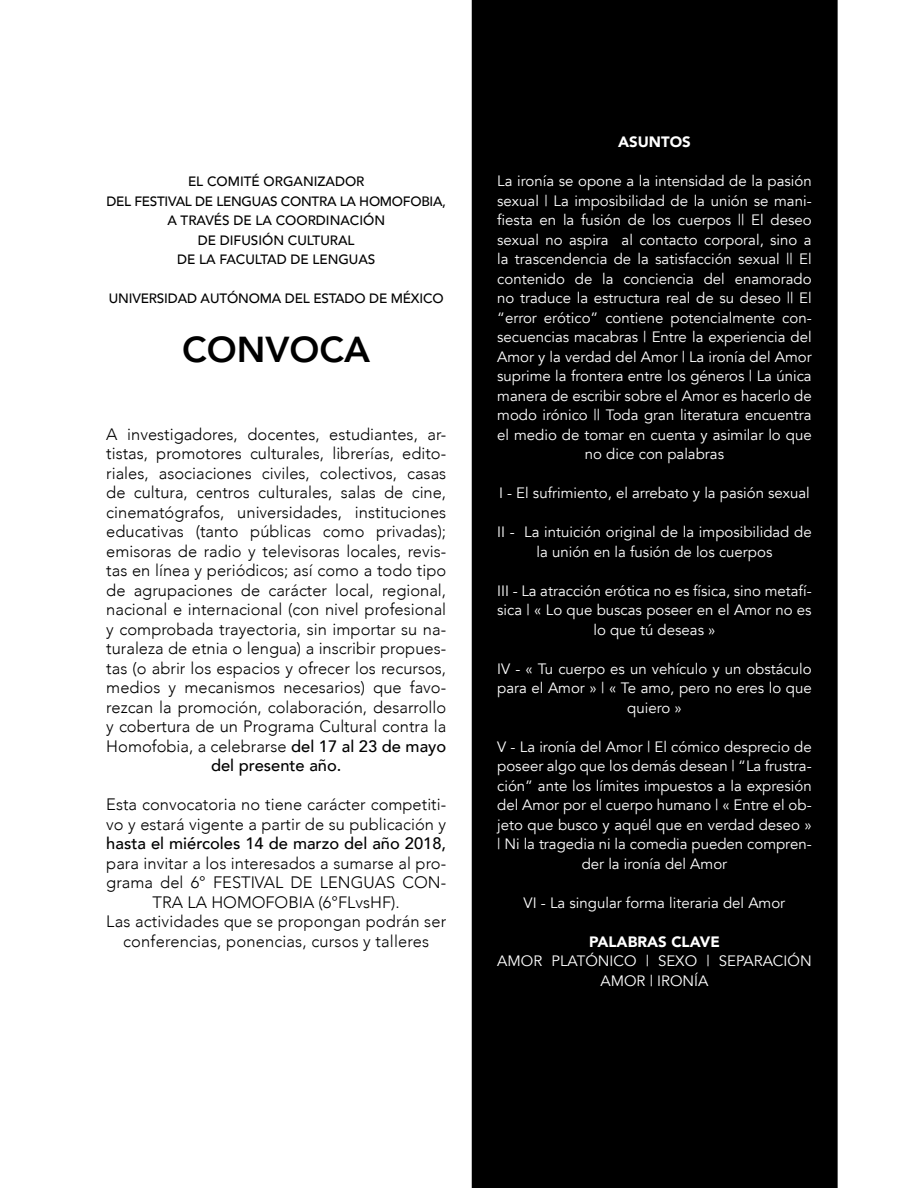
<style>
.page{position:relative;width:918px;height:1188px;background:#fff}
.page>*{position:absolute;margin:0;border:0;box-sizing:border-box;transform-origin:0 0}
.t1{font:800 36px "Avenir";color:#000}
.t2{font:300 16.5px/19.5px "Avenir";color:#000;text-align:center}
.t3{font:500 16.5px "Avenir";color:#000}
.t4{font:15px/19.5px "Avenir";color:#fff;text-align:center}
.t5{font:900 15px "Avenir";color:#fff}
.t6{font:500 13.5px/19.5px "Avenir";letter-spacing:-.01em;color:#000;text-align:center}
.s1{font-weight:500}
</style>
<div class="page">
<div style="left:472px;top:0;width:366px;height:1188px;background:#000"></div>
<p class="t6" style="left:107px;top:171px;width:341px">EL COMITÉ ORGANIZADOR<br>DEL FESTIVAL DE LENGUAS CONTRA LA HOMOFOBIA,<br>A TRAVÉS DE LA COORDINACIÓN<br>DE DIFUSIÓN CULTURAL<br>DE LA FACULTAD DE LENGUAS</p>
<p class="t6" style="left:109px;top:288px;width:337px">UNIVERSIDAD AUTÓNOMA DEL ESTADO DE MÉXICO</p>
<h1 class="t1" style="left:182px;top:321px;width:189px">CONVOCA</h1>
<p class="t2" style="left:106px;top:424px;width:341px">A investigadores, docentes, estudiantes, ar&shy;tistas, promotores culturales, librerías, edito&shy;riales, asociaciones civiles, colectivos, casas de cultura, centros culturales, salas de cine, cinematógrafos, universidades, instituciones educativas (tanto públicas como privadas); emisoras de radio y televisoras locales, revis&shy;tas en línea y periódicos; así como a todo tipo de agrupaciones de carácter local, regional, nacional e internacional (con nivel profesional y comprobada trayectoria, sin importar su na&shy;turaleza de etnia o lengua) a inscribir propues&shy;tas (o abrir los espacios y ofrecer los recursos, medios y mecanismos necesarios) que favo&shy;rezcan la promoción, colaboración, desarrollo y cobertura de un Programa Cultural contra la Homofobia, a celebrarse <span class="s1">del 17 al 23 de mayo del presente año.</span></p>
<p class="t2" style="left:106px;top:795px;width:341px;text-align:left">Esta convocatoria no tiene carácter competiti&shy;vo y estará vigente a partir de su publicación y</p>
<p class="t3" style="left:106px;top:829px;width:341px">hasta el miércoles 14 de marzo del año 2018,</p>
<p class="t2" style="left:106px;top:853px;width:341px">para invitar a los interesados a sumarse al pro&shy;grama del 6° FESTIVAL DE LENGUAS CON-TRA LA HOMOFOBIA (6°FLvsHF).<br>Las actividades que se propongan podrán ser conferencias, ponencias, cursos y talleres</p>
<p class="t5" style="left:618px;top:129px;width:74px">ASUNTOS</p>
<p class="t4" style="left:497px;top:171px;width:316px">La ironía se opone a la intensidad de la pasión sexual | La imposibilidad de la unión se mani&shy;fiesta en la fusión de los cuerpos || El deseo sexual no aspira al contacto corporal, sino a la trascendencia de la satisfacción sexual || El contenido de la conciencia del enamorado no traduce la estructura real de su deseo || El “error erótico” contiene potencialmente con&shy;secuencias macabras | Entre la experiencia del Amor y la verdad del Amor | La ironía del Amor suprime la frontera entre los géneros | La única manera de escribir sobre el Amor es hacerlo de modo irónico || Toda gran literatura encuentra el medio de tomar en cuenta y asimilar lo que no dice con palabras</p>
<p class="t4" style="left:499px;top:483px;width:312px">I - El sufrimiento, el arrebato y la pasión sexual</p>
<p class="t4" style="left:497px;top:522px;width:316px">II - La intuición original de la imposibilidad de la unión en la fusión de los cuerpos</p>
<p class="t4" style="left:497px;top:581px;width:316px">III - La atracción erótica no es física, sino metafí&shy;sica | « Lo que buscas poseer en el Amor no es lo que tú deseas »</p>
<p class="t4" style="left:497px;top:659px;width:316px">IV - « Tu cuerpo es un vehículo y un obstáculo para el Amor » | « Te amo, pero no eres lo que quiero »</p>
<p class="t4" style="left:497px;top:737px;width:316px">V - La ironía del Amor | El cómico desprecio de poseer algo que los demás desean | “La frustra&shy;ción” ante los límites impuestos a la expresión del Amor por el cuerpo humano | « Entre el ob&shy;jeto que busco y aquél que en verdad deseo » | Ni la tragedia ni la comedia pueden compren&shy;der la ironía del Amor</p>
<p class="t4" style="left:524px;top:893px;width:263px">VI - La singular forma literaria del Amor</p>
<p class="t5" style="left:589px;top:928px;width:132px">PALABRAS CLAVE</p>
<p class="t4" style="left:497px;top:951px;width:316px">AMOR PLATÓNICO | SEXO | SEPARACIÓN<br>AMOR | IRONÍA</p>
</div>
